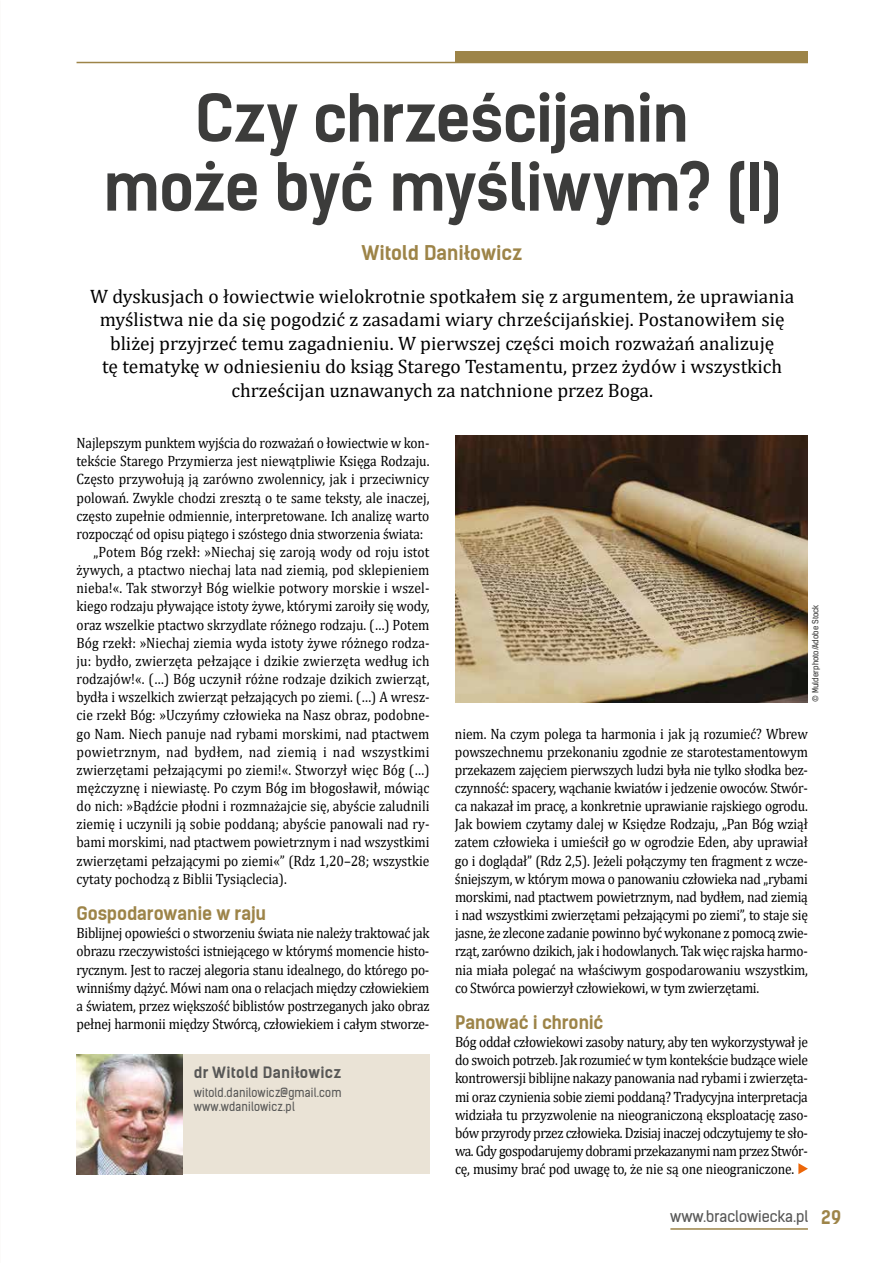
<style>
.page{position:relative;width:893px;height:1263px;background:#fff}
.page>*{position:absolute;margin:0;border:0;box-sizing:border-box;transform-origin:0 0}
.t1{font:700 63px/69px "Kelson Sans BG";letter-spacing:-.02em;color:#3c3c3b;text-align:center}
.t2{font:19.5px/23.4px "Cambria";color:#000;text-align:center}
.t3{font:700 19.5px "Kelson Sans BG";letter-spacing:-.005em;color:#9d8448}
.t4{font:700 18px "Kelson Sans BG";letter-spacing:-.01em;color:#9d8448}
.t5{font:15px/18.1px "Cambria";color:#000;text-align:justify;scale:.9 1}
.t6{font:15px "Cambria";letter-spacing:.025em;color:#000;scale:.9 1}
.t7{font:15px "Kelson Sans BG";color:#575756}
.t8{font:700 15px "Kelson Sans BG";letter-spacing:.02em;color:#575756}
.t9{font:12px/14.4px "Kelson Sans BG";letter-spacing:.02em;color:#575756;scale:.92 1}
.t10{font:8.1px "Kelson Sans BG";letter-spacing:-.005em;color:#3c3c3b}
.s1{font-weight:700;font-size:18px;color:#9d8448}
</style>
<div class="page">
<hr style="left:670px;top:1228px;width:138px;height:2px;background:#9d8448">
<hr style="left:77px;top:62px;width:731px;height:1px;background:#9d8448">
<div style="left:455px;top:51px;width:353px;height:12px;background:#9d8448"></div>
<div style="left:77px;top:1055px;width:352px;height:119px;background:#eae3d6"></div>
<img style="left:77px;top:1055px;width:106px;height:119px">
<img style="left:455px;top:436px;width:353px;height:266px">
<svg style="left:798px;top:1163px;width:10px;height:11px"></svg>
<h1 class="t1" style="left:103px;top:84px;width:680px">Czy chrześcijanin<br>może być myśliwym? (I)</h1>
<h2 class="t3" style="left:361px;top:241px;width:162px">Witold Daniłowicz</h2>
<p class="t2" style="left:90px;top:285px;width:706px">W dyskusjach o łowiectwie wielokrotnie spotkałem się z argumentem, że uprawiania myślistwa nie da się pogodzić z zasadami wiary chrześcijańskiej. Postanowiłem się bliżej przyjrzeć temu zagadnieniu. W pierwszej części moich rozważań analizuję<br>tę tematykę w odniesieniu do ksiąg Starego Testamentu, przez żydów i wszystkich chrześcijan uznawanych za natchnione przez Boga.</p>
<p class="t5" style="left:77px;top:434px;width:394px">Najlepszym punktem wyjścia do rozważań o łowiectwie w kon-</p>
<p class="t5" style="left:77px;top:452px;width:394px">tekście Starego Przymierza jest niewątpliwie Księga Rodzaju.</p>
<p class="t5" style="left:77px;top:470px;width:394px">Często przywołują ją zarówno zwolennicy, jak i przeciwnicy</p>
<p class="t5" style="left:77px;top:488px;width:394px">polowań. Zwykle chodzi zresztą o te same teksty, ale inaczej,</p>
<p class="t5" style="left:77px;top:506px;width:394px">często zupełnie odmiennie, interpretowane. Ich analizę warto</p>
<p class="t5" style="left:77px;top:525px;width:387px">rozpocząć od opisu piątego i szóstego dnia stworzenia świata:</p>
<p class="t5" style="left:94px;top:543px;width:375px">„Potem Bóg rzekł: »Niechaj się zaroją wody od roju istot</p>
<p class="t5" style="left:77px;top:561px;width:394px">żywych, a ptactwo niechaj lata nad ziemią, pod sklepieniem</p>
<p class="t5" style="left:77px;top:579px;width:394px">nieba!«. Tak stworzył Bóg wielkie potwory morskie i wszel-</p>
<p class="t5" style="left:77px;top:597px;width:394px">kiego rodzaju pływające istoty żywe, którymi zaroiły się wody,</p>
<p class="t5" style="left:77px;top:615px;width:394px">oraz wszelkie ptactwo skrzydlate różnego rodzaju. (…) Potem</p>
<p class="t5" style="left:77px;top:633px;width:394px">Bóg rzekł: »Niechaj ziemia wyda istoty żywe różnego rodza-</p>
<p class="t5" style="left:77px;top:652px;width:394px">ju: bydło, zwierzęta pełzające i dzikie zwierzęta według ich</p>
<p class="t5" style="left:77px;top:670px;width:394px">rodzajów!«. (…) Bóg uczynił różne rodzaje dzikich zwierząt,</p>
<p class="t5" style="left:77px;top:688px;width:394px">bydła i wszelkich zwierząt pełzających po ziemi. (…) A wresz-</p>
<p class="t5" style="left:77px;top:706px;width:394px">cie rzekł Bóg: »Uczyńmy człowieka na Nasz obraz, podobne-</p>
<p class="t5" style="left:77px;top:724px;width:394px">go Nam. Niech panuje nad rybami morskimi, nad ptactwem</p>
<p class="t6" style="left:77px;top:743px;width:394px">powietrznym, nad bydłem, nad ziemią i nad wszystkimi</p>
<p class="t5" style="left:77px;top:760px;width:394px">zwierzętami pełzającymi po ziemi!«. Stworzył więc Bóg (…)</p>
<p class="t5" style="left:77px;top:779px;width:394px">mężczyznę i niewiastę. Po czym Bóg im błogosławił, mówiąc</p>
<p class="t5" style="left:77px;top:797px;width:394px">do nich: »Bądźcie płodni i rozmnażajcie się, abyście zaludnili</p>
<p class="t5" style="left:77px;top:815px;width:394px">ziemię i uczynili ją sobie poddaną; abyście panowali nad ry-</p>
<p class="t5" style="left:77px;top:833px;width:394px">bami morskimi, nad ptactwem powietrznym i nad wszystkimi</p>
<p class="t5" style="left:77px;top:851px;width:394px">zwierzętami pełzającymi po ziemi«” (Rdz 1,20–28; wszystkie</p>
<p class="t5" style="left:77px;top:869px;width:235px">cytaty pochodzą z Biblii Tysiąclecia).</p>
<p class="t4" style="left:77px;top:902px;width:191px">Gospodarowanie w raju</p>
<p class="t5" style="left:77px;top:924px;width:394px">Biblijnej opowieści o stworzeniu świata nie należy traktować jak obrazu rzeczywistości istniejącego w którymś momencie histo&shy;rycznym. Jest to raczej alegoria stanu idealnego, do którego po&shy;winniśmy dążyć. Mówi nam ona o relacjach między człowiekiem a światem, przez większość biblistów postrzeganych jako obraz pełnej harmonii między Stwórcą, człowiekiem i całym stworze-</p>
<p class="t8" style="left:194px;top:1063px;width:149px">dr Witold Daniłowicz</p>
<p class="t9" style="left:194px;top:1085px;width:162px">witold.danilowicz@gmail.com www.wdanilowicz.pl</p>
<p class="t10" style="left:810px;top:702px;width:99px;rotate:-90deg">© Mulderphoto/Adobe Stock</p>
<p class="t5" style="left:455px;top:724px;width:394px">niem. Na czym polega ta harmonia i jak ją rozumieć? Wbrew powszechnemu przekonaniu zgodnie ze starotestamentowym przekazem zajęciem pierwszych ludzi była nie tylko słodka bez&shy;czynność: spacery, wąchanie kwiatów i jedzenie owoców. Stwór&shy;ca nakazał im pracę, a konkretnie uprawianie rajskiego ogrodu.<br>Jak bowiem czytamy dalej w Księdze Rodzaju, „Pan Bóg wziął zatem człowieka i umieścił go w ogrodzie Eden, aby uprawiał go i doglądał” (Rdz 2,5). Jeżeli połączymy ten fragment z wcze&shy;śniejszym, w którym mowa o panowaniu człowieka nad „rybami morskimi, nad ptactwem powietrznym, nad bydłem, nad ziemią i nad wszystkimi zwierzętami pełzającymi po ziemi”, to staje się jasne, że zlecone zadanie powinno być wykonane z pomocą zwie&shy;rząt, zarówno dzikich, jak i hodowlanych. Tak więc rajska harmo&shy;nia miała polegać na właściwym gospodarowaniu wszystkim, co Stwórca powierzył człowiekowi, w tym zwierzętami.</p>
<p class="t4" style="left:455px;top:1011px;width:150px">Panować i chronić</p>
<p class="t5" style="left:455px;top:1033px;width:394px">Bóg oddał człowiekowi zasoby natury, aby ten wykorzystywał je do swoich potrzeb. Jak rozumieć w tym kontekście budzące wiele kontrowersji biblijne nakazy panowania nad rybami i zwierzęta&shy;mi oraz czynienia sobie ziemi poddaną? Tradycyjna interpretacja widziała tu przyzwolenie na nieograniczoną eksploatację zaso&shy;bów przyrody przez człowieka. Dzisiaj inaczej odczytujemy te sło&shy;wa. Gdy gospodarujemy dobrami przekazanymi nam przez Stwór&shy;cę, musimy brać pod uwagę to, że nie są one nieograniczone.</p>
<p class="t7" style="left:670px;top:1207px;width:173px">www.braclowiecka.pl <span class="s1">29</span></p>
</div>
